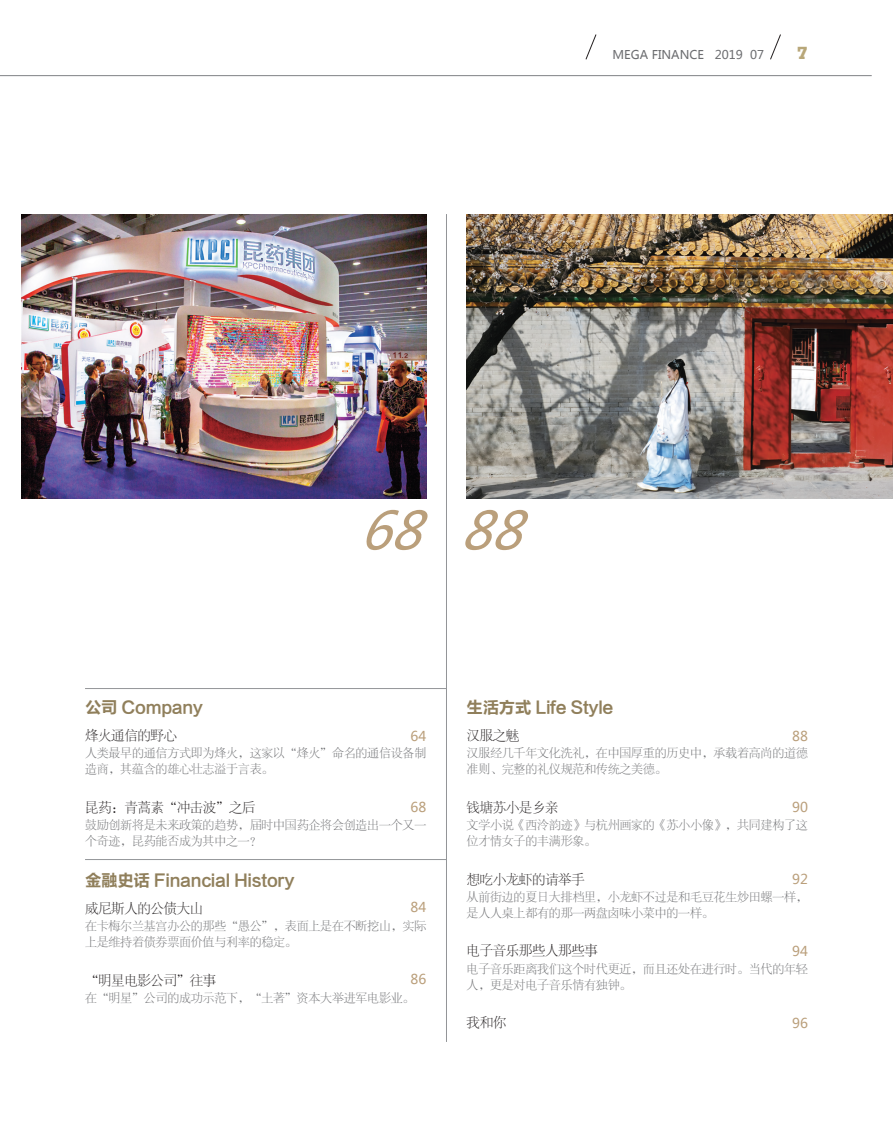
<style>
.page{position:relative;width:893px;height:1127px;background:#fff}
.page>*{position:absolute;margin:0;border:0;box-sizing:border-box;transform-origin:0 0}
.提文{font:italic 51.45px "Microsoft Ya Hei";color:#ba9f7b}
.t1{font:800 16.95px "Stymie BT";color:#b8a779}
.提文-2{font:16.5px "FZLTCHJW GB1 0";letter-spacing:-.02em;color:#907f5b}
.提文-3{font:13.5px "FZSYJW GB1 0";letter-spacing:-.03em;color:#231f20}
.提文-4{font:13.5px "Microsoft Ya Hei";color:#ba9f7b}
.提文-5{font:12px/16.4px "FZSYJW GB1 0";letter-spacing:-.02em;color:#6c6d70}
.t2{font:12px "Microsoft Ya Hei";color:#6c6d70}
</style>
<div class="page">
<hr style="left:0;top:75px;width:872px;height:1px;background:#808285">
<svg style="left:585px;top:34px;width:12px;height:26px"></svg>
<svg style="left:770px;top:34px;width:11px;height:26px"></svg>
<hr style="left:446px;top:214px;width:1px;height:828px;background:#939598">
<hr style="left:85px;top:688px;width:361px;height:1px;background:#939598">
<img style="left:21px;top:214px;width:405px;height:284px">
<hr style="left:85px;top:859px;width:362px;height:1px;background:#939598">
<img style="left:467px;top:214px;width:426px;height:284px">
<p class="t2" style="left:612px;top:47px;width:153px">MEGA FINANCE 2019 07</p>
<h2 class="t1" style="left:797px;top:43px;width:12px">7</h2>
<p class="提文" style="left:359px;top:496px;width:187px">68 88</p>
<p class="提文-2" style="left:85px;top:698px;width:119px">公司 Company</p>
<p class="提文-3" style="left:85px;top:728px;width:94px">烽火通信的野心</p>
<p class="提文-5" style="left:85px;top:745px;width:343px">人类最早的通信方式即为烽火，这家以“烽火”命名的通信设备制造商，其蕴含的雄心壮志溢于言表。</p>
<p class="提文-3" style="left:85px;top:800px;width:172px">昆药：青蒿素“冲击波”之后</p>
<p class="提文-5" style="left:85px;top:817px;width:343px">鼓励创新将是未来政策的趋势，届时中国药企将会创造出一个又一个奇迹，昆药能否成为其中之一？</p>
<p class="提文-2" style="left:85px;top:871px;width:211px">金融史话 Financial History</p>
<p class="提文-3" style="left:85px;top:901px;width:120px">威尼斯人的公债大山</p>
<p class="提文-5" style="left:85px;top:918px;width:343px">在卡梅尔兰基宫办公的那些“愚公”，表面上是在不断挖山，实际上是维持着债券票面价值与利率的稳定。</p>
<p class="提文-3" style="left:85px;top:973px;width:133px">“明星电影公司”往事</p>
<p class="提文-5" style="left:85px;top:990px;width:331px">在“明星”公司的成功示范下，“土著”资本大举进军电影业。</p>
<p class="提文-4" style="left:411px;top:726px;width:17px">64</p>
<p class="提文-4" style="left:411px;top:797px;width:17px">68</p>
<p class="提文-4" style="left:411px;top:898px;width:17px">84</p>
<p class="提文-4" style="left:411px;top:970px;width:17px">86</p>
<p class="提文-2" style="left:467px;top:698px;width:148px">生活方式 Life Style</p>
<p class="提文-3" style="left:467px;top:728px;width:54px">汉服之魅</p>
<p class="提文-5" style="left:467px;top:745px;width:343px">汉服经几千年文化洗礼，在中国厚重的历史中，承载着高尚的道德准则、完整的礼仪规范和传统之美德。</p>
<p class="提文-3" style="left:467px;top:800px;width:94px">钱塘苏小是乡亲</p>
<p class="提文-5" style="left:467px;top:817px;width:343px">文学小说《西泠韵迹》与杭州画家的《苏小小像》，共同建构了这位才情女子的丰满形象。</p>
<p class="提文-3" style="left:467px;top:872px;width:120px">想吃小龙虾的请举手</p>
<p class="提文-5" style="left:467px;top:889px;width:343px">从前街边的夏日大排档里，小龙虾不过是和毛豆花生炒田螺一样，是人人桌上都有的那一两盘卤味小菜中的一样。</p>
<p class="提文-3" style="left:467px;top:944px;width:133px">电子音乐那些人那些事</p>
<p class="提文-5" style="left:467px;top:961px;width:343px">电子音乐距离我们这个时代更近，而且还处在进行时。当代的年轻人，更是对电子音乐情有独钟。</p>
<p class="提文-3" style="left:467px;top:1016px;width:41px">我和你</p>
<p class="提文-4" style="left:792px;top:726px;width:17px">88</p>
<p class="提文-4" style="left:792px;top:797px;width:17px">90</p>
<p class="提文-4" style="left:792px;top:870px;width:17px">92</p>
<p class="提文-4" style="left:792px;top:942px;width:17px">94</p>
<p class="提文-4" style="left:792px;top:1014px;width:17px">96</p>
</div>
